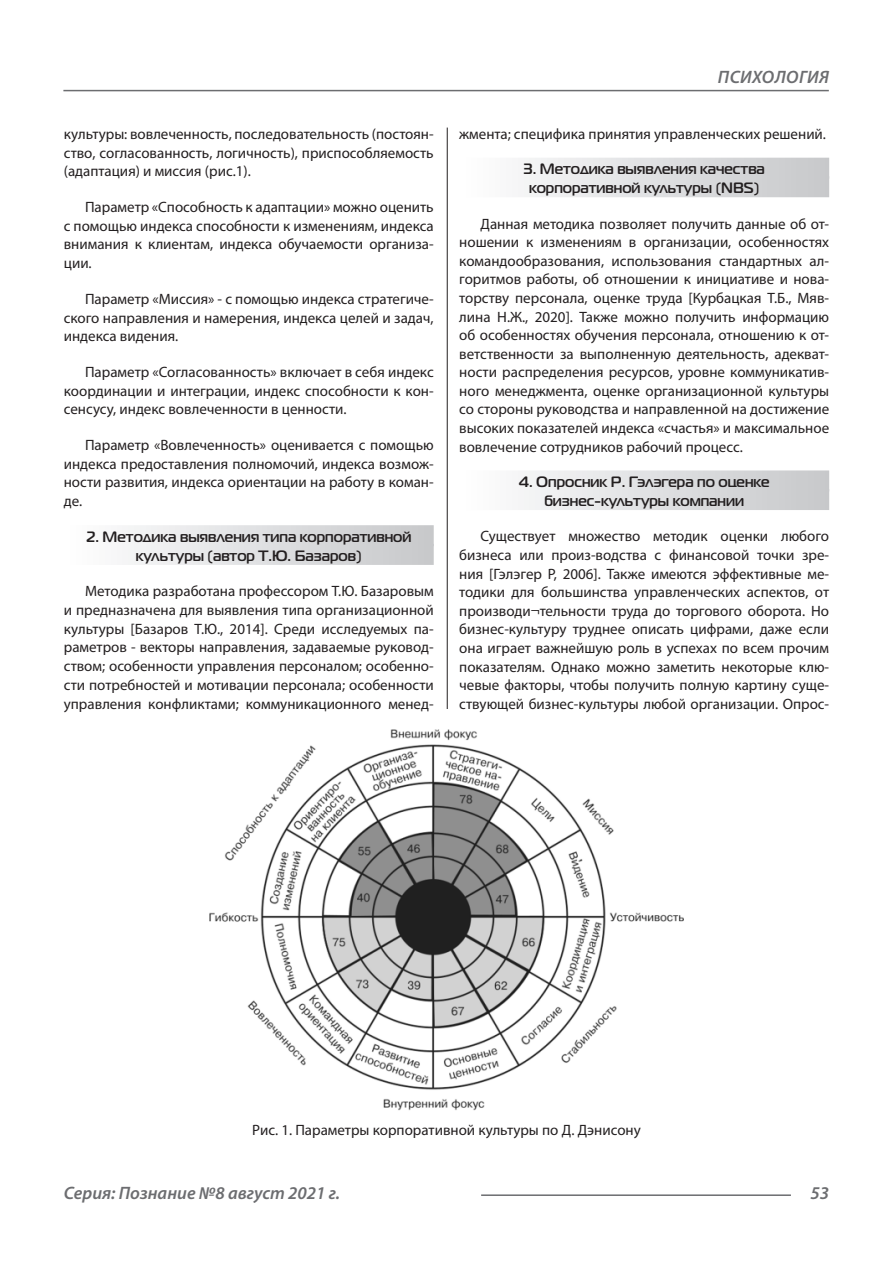
<style>
.page{position:relative;width:893px;height:1263px;background:#fff}
.page>*{position:absolute;margin:0;border:0;box-sizing:border-box;transform-origin:0 0}
.t1{font:italic 600 18px "Myriad Pro";color:#6c6d70}
.t2{font:italic 600 18px "Myriad Pro";letter-spacing:.02em;color:#6c6d70}
.Статья_текст{font:15px/18.6px "Myriad Pro";color:#231f20;text-align:justify}
.Статья_подзаголовок{font:700 15px "Magistral C";color:#231f20}
.Рисунок_в_статье{font:15px "Myriad Pro";color:#231f20}
</style>
<div class="page">
<hr style="left:447px;top:128px;width:1px;height:1007px;background:#231f20">
<hr style="left:63px;top:90px;width:766px;height:1px;background:#6c6d70">
<hr style="left:481px;top:1194px;width:310px;height:2px;background:#6c6d70">
<div style="left:440px;top:709px;width:11px;height:443px;background:#fff"></div>
<div style="left:64px;top:525px;width:370px;height:21px;background:linear-gradient(to right,#fefeff,#c6c8ca)"></div>
<div style="left:64px;top:544px;width:370px;height:21px;background:linear-gradient(to right,#fefeff,#c6c8ca)"></div>
<div style="left:459px;top:158px;width:370px;height:21px;background:linear-gradient(to right,#fefeff,#c6c8ca)"></div>
<div style="left:459px;top:176px;width:370px;height:21px;background:linear-gradient(to right,#fefeff,#c6c8ca)"></div>
<div style="left:459px;top:470px;width:370px;height:21px;background:linear-gradient(to right,#fefeff,#c6c8ca)"></div>
<div style="left:459px;top:489px;width:370px;height:21px;background:linear-gradient(to right,#fefeff,#c6c8ca)"></div>
<img style="left:209px;top:730px;width:475px;height:381px">
<p class="Статья_текст" style="left:64px;top:124px;width:371px">культуры: вовлеченность, последовательность (постоян&shy;ство, согласованность, логичность), приспособляемость (адаптация) и миссия (рис.1).</p>
<p class="Статья_текст" style="left:64px;top:197px;width:371px;text-indent:21px">Параметр «Способность к адаптации» можно оценить с помощью индекса способности к изменениям, индекса внимания к клиентам, индекса обучаемости организа&shy;ции.</p>
<p class="Статья_текст" style="left:64px;top:289px;width:371px;text-indent:21px">Параметр «Миссия» - с помощью индекса стратегиче&shy;ского направления и намерения, индекса целей и задач, индекса видения.</p>
<p class="Статья_текст" style="left:64px;top:362px;width:371px;text-indent:21px">Параметр «Согласованность» включает в себя индекс координации и интеграции, индекс способности к кон&shy;сенсусу, индекс вовлеченности в ценности.</p>
<p class="Статья_текст" style="left:64px;top:435px;width:371px;text-indent:21px">Параметр «Вовлеченность» оценивается с помощью индекса предоставления полномочий, индекса возмож&shy;ности развития, индекса ориентации на работу в коман&shy;де.</p>
<p class="Статья_подзаголовок" style="left:86px;top:528px;width:327px">2. Методика выявления типа корпоративной</p>
<p class="Статья_подзаголовок" style="left:136px;top:546px;width:227px">культуры (автор Т.Ю. Базаров)</p>
<p class="Статья_текст" style="left:64px;top:582px;width:371px;text-indent:21px">Методика разработана профессором Т.Ю. Базаровым и предназначена для выявления типа организационной культуры [Базаров Т.Ю., 2014]. Среди исследуемых па&shy;раметров - векторы направления, задаваемые руковод&shy;ством; особенности управления персоналом; особенно&shy;сти потребностей и мотивации персонала; особенности управления конфликтами; коммуникационного менед-</p>
<p class="t2" style="left:718px;top:66px;width:113px">ПСИХОЛОГИЯ</p>
<p class="Статья_текст" style="left:459px;top:124px;width:368px">жмента; специфика принятия управленческих решений.</p>
<p class="Статья_подзаголовок" style="left:523px;top:160px;width:243px">3. Методика выявления качества</p>
<p class="Статья_подзаголовок" style="left:529px;top:179px;width:232px">корпоративной культуры (NBS)</p>
<p class="Статья_текст" style="left:459px;top:214px;width:371px;text-indent:21px">Данная методика позволяет получить данные об от&shy;ношении к изменениям в организации, особенностях командообразования, использования стандартных ал&shy;горитмов работы, об отношении к инициативе и нова&shy;торству персонала, оценке труда [Курбацкая Т.Б., Мяв&shy;лина Н.Ж., 2020]. Также можно получить информацию об особенностях обучения персонала, отношению к от&shy;ветственности за выполненную деятельность, адекват&shy;ности распределения ресурсов, уровне коммуникатив&shy;ного менеджмента, оценке организационной культуры со стороны руководства и направленной на достижение высоких показателей индекса «счастья» и максимальное вовлечение сотрудников рабочий процесс.</p>
<p class="Статья_подзаголовок" style="left:519px;top:473px;width:252px">4. Опросник Р. Гэлэгера по оценке</p>
<p class="Статья_подзаголовок" style="left:544px;top:492px;width:201px">бизнес-культуры компании</p>
<p class="Статья_текст" style="left:459px;top:527px;width:371px;text-indent:21px">Существует множество методик оценки любого бизнеса или произ-водства с финансовой точки зре&shy;ния [Гэлэгер Р, 2006]. Также имеются эффективные ме&shy;тодики для большинства управленческих аспектов, от производи¬тельности труда до торгового оборота. Но бизнес-культуру труднее описать цифрами, даже если она играет важнейшую роль в успехах по всем прочим показателям. Однако можно заметить некоторые клю&shy;чевые факторы, чтобы получить полную картину суще&shy;ствующей бизнес-культуры любой организации. Опрос-</p>
<p class="Рисунок_в_статье" style="left:252px;top:1121px;width:390px">Рис. 1. Параметры корпоративной культуры по Д. Дэнисону</p>
<p class="t1" style="left:64px;top:1182px;width:278px">Серия: Познание №8 август 2021 г.</p>
<p class="t1" style="left:810px;top:1182px;width:20px">53</p>
</div>
